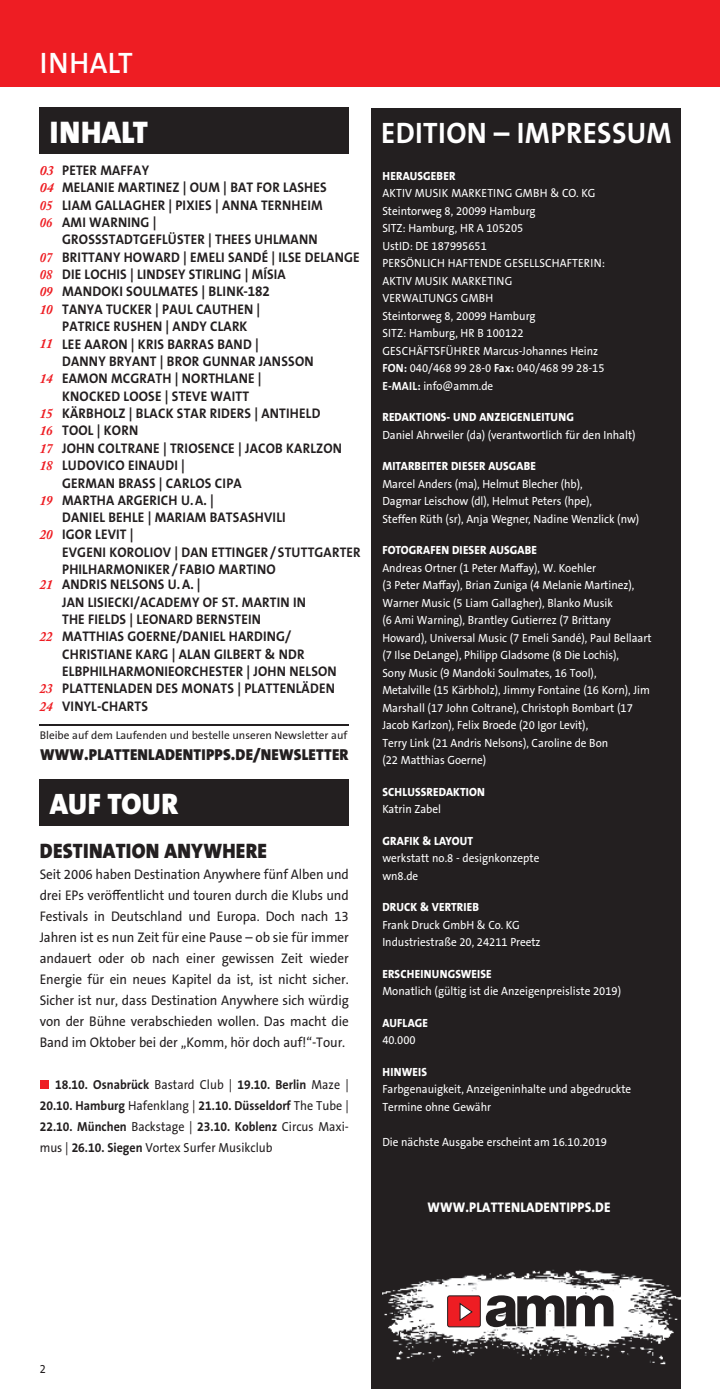
<style>
.page{position:relative;width:720px;height:1389px;background:#fff}
.page>*{position:absolute;margin:0;border:0;box-sizing:border-box;transform-origin:0 0}
.t1{font:900 31.5px "The Sans B Plus W9";letter-spacing:.015em;color:#fff;scale:.96 1}
.t2{font:700 29.75px "The Sans B Plus W7";letter-spacing:.015em;color:#fff;scale:.96 1}
.t3{font:900 29.75px "The Sans B Plus W9";letter-spacing:.015em;color:#fff;scale:.96 1}
.t4{font:600 29.75px "The Sans B Plus W6";letter-spacing:.015em;color:#fff;scale:.96 1}
.t5{font:900 21px "The Sans B Plus W9";letter-spacing:.015em;color:#231f20;scale:.94 1}
.t6{font:900 15.92px "The Sans B Plus W9";letter-spacing:.015em;color:#231f20;scale:.96 1}
.t7{font:700 14px/17.3px "The Sans B Plus W7";letter-spacing:.015em;color:#231f20;scale:.94 1}
.t8{font:14px/21px "The Sans B Plus W5 Plain";letter-spacing:-.005em;color:#231f20;text-align:justify;scale:.94 1}
.t9{font:700 14px "The Sans B Plus W7";letter-spacing:.015em;color:#231f20;scale:.96 1}
.t10{font:800 14px "The Sans B Plus W8";letter-spacing:.015em;color:#fff;scale:.94 1}
.t11{font:700 13.12px/21px "The Sans B Plus W7";color:#231f20;text-align:justify;scale:.92 1}
.t12{font:13.12px "The Sans B Plus W5 Plain";color:#231f20;scale:.92 1}
.t13{font:11.9px/17.5px "The Sans B Plus W5 Plain";color:#fff;scale:.94 1}
.t14{font:800 11.9px "The Sans B Plus W8";letter-spacing:.015em;color:#fff;scale:.94 1}
.t15{font:11.2px "The Sans B Plus W5 Plain";color:#231f20}
.s1{font-family:"Adobe Caslon Pro";font-style:italic;color:#ee1d23}
.s2{font-family:"The Sans B Plus W5 Plain";font-weight:400}
.s3{font-family:"The Sans B Plus W7";font-weight:700}
</style>
<div class="page">
<div style="left:0;top:0;width:719px;height:87px;background:#ee1d23"></div>
<div style="left:371px;top:109px;width:309px;height:1280px;background:#231f20"></div>
<div style="left:40px;top:108px;width:308px;height:46px;background:#231f20"></div>
<img style="left:382px;top:1218px;width:299px;height:168px">
<svg style="left:485px;top:1295px;width:128px;height:32px"></svg>
<div style="left:447px;top:1296px;width:33px;height:31px;background:#ee1d23;border-radius:2px"></div>
<div style="left:447px;top:1295px;width:33px;height:32px;border:1px solid #231f20;border-radius:2px"></div>
<svg style="left:459px;top:1302px;width:14px;height:19px"></svg>
<hr style="left:40px;top:724px;width:308px;height:2px;background:#231f20">
<div style="left:40px;top:1080px;width:9px;height:9px;background:#ee1d23"></div>
<div style="left:40px;top:780px;width:308px;height:46px;background:#231f20"></div>
<h2 class="t4" style="left:40px;top:44px;width:98px">INHALT</h2>
<h1 class="t1" style="left:50px;top:113px;width:104px">INHALT</h1>
<p class="t7" style="left:40px;top:162px;width:307px"><span class="s1">03</span> PETER MAFFAY<br><span class="s1">04</span> MELANIE MARTINEZ | OUM | BAT FOR LASHES<br><span class="s1">05</span> LIAM GALLAGHER | PIXIES | ANNA TERNHEIM<br><span class="s1">06</span> AMI WARNING |</p>
<p class="t7" style="left:62px;top:231px;width:273px">GROSSSTADTGEFLÜSTER | THEES UHLMANN</p>
<p class="t7" style="left:40px;top:248px;width:342px"><span class="s1">07</span> BRITTANY HOWARD | EMELI SANDÉ | ILSE DELANGE</p>
<p class="t7" style="left:40px;top:266px;width:263px"><span class="s1">08</span> DIE LOCHIS | LINDSEY STIRLING | MÍSIA</p>
<p class="t9" style="left:40px;top:283px;width:241px"><span class="s1">09</span> MANDOKI SOULMATES | BLINK-182</p>
<p class="t7" style="left:40px;top:300px;width:236px"><span class="s1">10</span> TANYA TUCKER | PAUL CAUTHEN |</p>
<p class="t7" style="left:62px;top:318px;width:199px">PATRICE RUSHEN | ANDY CLARK</p>
<p class="t7" style="left:40px;top:335px;width:234px"><span class="s1">11</span> LEE AARON | KRIS BARRAS BAND |</p>
<p class="t7" style="left:62px;top:353px;width:269px">DANNY BRYANT | BROR GUNNAR JANSSON</p>
<p class="t7" style="left:40px;top:370px;width:237px"><span class="s1">14</span> EAMON MCGRATH | NORTHLANE |</p>
<p class="t7" style="left:62px;top:387px;width:200px">KNOCKED LOOSE | STEVE WAITT</p>
<p class="t7" style="left:40px;top:405px;width:300px"><span class="s1">15</span> KÄRBHOLZ | BLACK STAR RIDERS | ANTIHELD</p>
<p class="t7" style="left:40px;top:422px;width:106px"><span class="s1">16</span> TOOL | KORN</p>
<p class="t7" style="left:40px;top:439px;width:323px"><span class="s1">17</span> JOHN COLTRANE | TRIOSENCE | JACOB KARLZON</p>
<p class="t7" style="left:40px;top:457px;width:156px"><span class="s1">18</span> LUDOVICO EINAUDI |</p>
<p class="t7" style="left:62px;top:474px;width:192px">GERMAN BRASS | CARLOS CIPA</p>
<p class="t7" style="left:40px;top:491px;width:187px"><span class="s1">19</span> MARTHA ARGERICH U. A. |</p>
<p class="t7" style="left:62px;top:509px;width:239px">DANIEL BEHLE | MARIAM BATSASHVILI</p>
<p class="t7" style="left:40px;top:526px;width:101px"><span class="s1">20</span> IGOR LEVIT |</p>
<p class="t7" style="left:62px;top:544px;width:319px">EVGENI KOROLIOV | DAN ETTINGER / STUTTGARTER</p>
<p class="t7" style="left:62px;top:561px;width:228px">PHILHARMONIKER / FABIO MARTINO</p>
<p class="t7" style="left:40px;top:576px;width:173px"><span class="s1">21</span> ANDRIS NELSONS U. A. |</p>
<p class="t7" style="left:62px;top:593px;width:261px">JAN LISIECKI/ACADEMY OF ST. MARTIN IN</p>
<p class="t7" style="left:62px;top:611px;width:213px">THE FIELDS | LEONARD BERNSTEIN</p>
<p class="t7" style="left:40px;top:628px;width:269px"><span class="s1">22</span> MATTHIAS GOERNE/DANIEL HARDING/</p>
<p class="t7" style="left:62px;top:645px;width:259px">CHRISTIANE KARG | ALAN GILBERT &amp; NDR</p>
<p class="t7" style="left:62px;top:663px;width:293px">ELBPHILHARMONIE ORCHESTER | JOHN NELSON</p>
<p class="t7" style="left:40px;top:680px;width:315px"><span class="s1">23</span> PLATTENLADEN DES MONATS | PLATTENLÄDEN</p>
<p class="t7" style="left:40px;top:697px;width:117px"><span class="s1">24</span> VINYL-CHARTS</p>
<p class="t15" style="left:40px;top:728px;width:309px">Bleibe auf dem Laufenden und bestelle unseren Newsletter auf</p>
<h3 class="t6" style="left:40px;top:744px;width:323px">WWW.PLATTENLADENTIPPS.DE/NEWSLETTER</h3>
<h2 class="t3" style="left:50px;top:785px;width:135px">AUF TOUR</h2>
<h3 class="t5" style="left:40px;top:837px;width:243px">DESTINATION ANYWHERE</h3>
<p class="t8" style="left:40px;top:863px;width:330px">Seit 2006 haben Destination Anywhere fünf Alben und drei EPs veröffentlicht und touren durch die Klubs und Festivals in Deutschland und Europa. Doch nach 13<br>Jahren ist es nun Zeit für eine Pause – ob sie für immer andauert oder ob nach einer gewissen Zeit wieder Energie für ein neues Kapitel da ist, ist nicht sicher.<br>Sicher ist nur, dass Destination Anywhere sich würdig von der Bühne verabschieden wollen. Das macht die Band im Oktober bei der „Komm, hör doch auf!“-Tour.</p>
<p class="t11" style="left:40px;top:1074px;width:337px;text-indent:16px">18.10. Osnabrück <span class="s2">Bastard Club |</span> 19.10. Berlin <span class="s2">Maze | </span>20.10. Hamburg <span class="s2">Hafenklang |</span> 21.10. Düsseldorf <span class="s2">The Tube | </span>22.10. München <span class="s2">Backstage |</span> 23.10. Koblenz <span class="s2">Circus Maxi-</span></p>
<p class="t12" style="left:40px;top:1139px;width:254px">mus | <span class="s3">26.10. Siegen</span> Vortex Surfer Musikclub</p>
<h2 class="t2" style="left:381px;top:114px;width:304px">EDITION – IMPRESSUM</h2>
<p class="t14" style="left:382px;top:168px;width:79px">HERAUSGEBER</p>
<p class="t13" style="left:382px;top:185px;width:238px">AKTIV MUSIK MARKETING GMBH &amp; CO. KG<br>Steintorweg 8, 20099 Hamburg<br>SITZ: Hamburg, HR A 105205<br>UstID: DE 187995651<br>PERSÖNLICH HAFTENDE GESELLSCHAFTERIN:<br>AKTIV MUSIK MARKETING<br>VERWALTUNGS GMBH<br>Steintorweg 8, 20099 Hamburg<br>SITZ: Hamburg, HR B 100122<br>GESCHÄFTSFÜHRER Marcus-Johannes Heinz<br><span class="s3">FON:</span> 040/468 99 28-0 <span class="s3">Fax:</span> 040/468 99 28-15<br><span class="s3">E-MAIL:</span> info@amm.de</p>
<p class="t14" style="left:382px;top:410px;width:205px">REDAKTIONS- UND ANZEIGENLEITUNG</p>
<p class="t13" style="left:382px;top:426px;width:271px">Daniel Ahrweiler (da) (verantwortlich für den Inhalt)</p>
<p class="t14" style="left:382px;top:459px;width:165px">MITARBEITER DIESER AUSGABE</p>
<p class="t13" style="left:382px;top:475px;width:275px">Marcel Anders (ma), Helmut Blecher (hb),<br>Dagmar Leischow (dl), Helmut Peters (hpe),<br>Steffen Rüth (sr), Anja Wegner, Nadine Wenzlick (nw)</p>
<p class="t14" style="left:382px;top:543px;width:166px">FOTOGRAFEN DIESER AUSGABE</p>
<p class="t13" style="left:382px;top:559px;width:288px">Andreas Ortner (1 Peter Maffay), W. Koehler<br>(3 Peter Maffay), Brian Zuniga (4 Melanie Martinez), Warner Music (5 Liam Gallagher), Blanko Musik<br>(6 Ami Warning), Brantley Gutierrez (7 Brittany Howard), Universal Music (7 Emeli Sandé), Paul Bellaart (7 Ilse DeLange), Philipp Gladsome (8 Die Lochis),<br>Sony Music (9 Mandoki Soulmates, 16 Tool),<br>Metalville (15 Kärbholz), Jimmy Fontaine (16 Korn), Jim Marshall (17 John Coltrane), Christoph Bombart (17<br>Jacob Karlzon), Felix Broede (20 Igor Levit),<br>Terry Link (21 Andris Nelsons), Caroline de Bon<br>(22 Matthias Goerne)</p>
<p class="t14" style="left:382px;top:784px;width:111px">SCHLUSSREDAKTION</p>
<p class="t13" style="left:382px;top:801px;width:64px">Katrin Zabel</p>
<p class="t14" style="left:382px;top:833px;width:98px">GRAFIK &amp; LAYOUT</p>
<p class="t13" style="left:382px;top:850px;width:168px">werkstatt no.8 - designkonzepte wn8.de</p>
<p class="t14" style="left:382px;top:900px;width:104px">DRUCK &amp; VERTRIEB</p>
<p class="t13" style="left:382px;top:916px;width:170px">Frank Druck GmbH &amp; Co. KG<br>Industriestraße 20, 24211 Preetz</p>
<p class="t14" style="left:382px;top:966px;width:118px">ERSCHEINUNGSWEISE</p>
<p class="t13" style="left:382px;top:983px;width:255px">Monatlich (gültig ist die Anzeigenpreisliste 2019)</p>
<p class="t14" style="left:382px;top:1015px;width:50px">AUFLAGE</p>
<p class="t13" style="left:382px;top:1032px;width:37px">40.000</p>
<p class="t14" style="left:382px;top:1064px;width:49px">HINWEIS</p>
<p class="t13" style="left:382px;top:1081px;width:266px">Farbgenauigkeit, Anzeigeninhalte und abgedruckte<br>Termine ohne Gewähr</p>
<p class="t13" style="left:382px;top:1133px;width:240px">Die nächste Ausgabe erscheint am 16.10.2019</p>
<p class="t10" style="left:427px;top:1199px;width:196px">WWW.PLATTENLADENTIPPS.DE</p>
</div>
